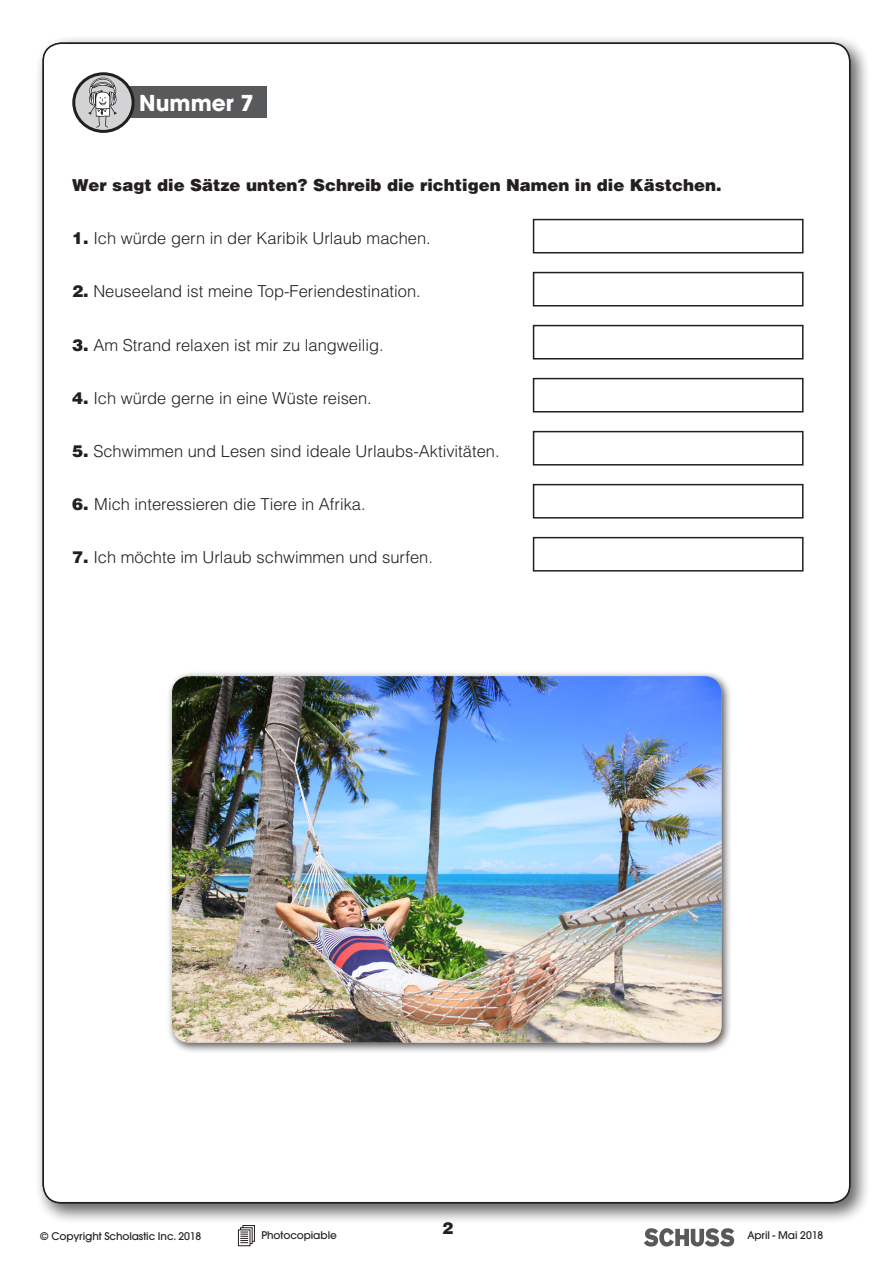
<style>
.page{position:relative;width:893px;height:1263px;background:#fff}
.page>*{position:absolute;margin:0;border:0;box-sizing:border-box;transform-origin:0 0}
.PISTA{font:700 21.75px "Avant Garde LT";color:#fff}
.t1{font:300 16.5px "Helvetica LT";color:#231f20}
.t2{font:900 16.5px "Helvetica LT";color:#231f20}
.t3{font:500 10.5px "Avant Garde LT";letter-spacing:-.01em;color:#231f20}
.s1{font-weight:900}
</style>
<div class="page">
<svg style="left:644px;top:1228px;width:90px;height:18px"></svg>
<div style="left:242px;top:1225px;width:13px;height:17px;border:1px solid #231f20"></div>
<svg style="left:250px;top:1229px;width:1px;height:13px"></svg>
<div style="left:240px;top:1227px;width:13px;height:17px;border:1px solid #231f20"></div>
<svg style="left:240px;top:1231px;width:8px;height:13px"></svg>
<div style="left:238px;top:1229px;width:12px;height:17px;border:1px solid #231f20"></div>
<svg style="left:240px;top:1232px;width:8px;height:11px"></svg>
<div style="left:35px;top:35px;width:836px;height:1189px;background:#231f20;opacity:.45"></div>
<div style="left:43px;top:43px;width:807px;height:1160px;background:#fff;border-radius:18px"></div>
<div style="left:126px;top:86px;width:140px;height:32px;background:#58595b"></div>
<svg style="left:74px;top:74px;width:59px;height:57px"></svg>
<svg style="left:88px;top:75px;width:29px;height:53px;background:#b1b1b2"></svg>
<div style="left:72px;top:72px;width:63px;height:61px;border:3px solid #231f20;border-radius:50%"></div>
<div style="left:533px;top:219px;width:270px;height:34px;border:2px solid #231f20"></div>
<div style="left:533px;top:272px;width:270px;height:34px;border:2px solid #231f20"></div>
<div style="left:533px;top:325px;width:270px;height:34px;border:2px solid #231f20"></div>
<div style="left:533px;top:378px;width:270px;height:34px;border:2px solid #231f20"></div>
<div style="left:533px;top:431px;width:270px;height:34px;border:2px solid #231f20"></div>
<div style="left:533px;top:484px;width:270px;height:34px;border:2px solid #231f20"></div>
<div style="left:533px;top:537px;width:270px;height:34px;border:2px solid #231f20"></div>
<div style="left:167px;top:671px;width:566px;height:383px;background:#231f20;opacity:.75"></div>
<img style="left:172px;top:676px;width:549px;height:366px">
<p class="PISTA" style="left:139px;top:89px;width:116px">Nummer 7</p>
<p class="t2" style="left:72px;top:175px;width:651px">Wer sagt die Sätze unten? Schreib die richtigen Namen in die Kästchen.</p>
<p class="t1" style="left:72px;top:228px;width:360px"><span class="s1">1.</span> Ich würde gern in der Karibik Urlaub machen.</p>
<p class="t1" style="left:72px;top:281px;width:350px"><span class="s1">2.</span> Neuseeland ist meine Top-Feriendestination.</p>
<p class="t1" style="left:72px;top:334px;width:313px"><span class="s1">3.</span> Am Strand relaxen ist mir zu langweilig.</p>
<p class="t1" style="left:72px;top:387px;width:301px"><span class="s1">4.</span> Ich würde gerne in eine Wüste reisen.</p>
<p class="t1" style="left:72px;top:440px;width:429px"><span class="s1">5.</span> Schwimmen und Lesen sind ideale Urlaubs-Aktivitäten.</p>
<p class="t1" style="left:72px;top:493px;width:295px"><span class="s1">6.</span> Mich interessieren die Tiere in Afrika.</p>
<p class="t1" style="left:72px;top:546px;width:362px"><span class="s1">7.</span> Ich möchte im Urlaub schwimmen und surfen.</p>
<p class="t3" style="left:40px;top:1230px;width:163px">© Copyright Scholastic Inc. 2018</p>
<p class="t3" style="left:261px;top:1228px;width:77px">Photocopiable</p>
<p class="t2" style="left:442px;top:1217px;width:13px">2</p>
<p class="t3" style="left:747px;top:1229px;width:77px">April - Mai 2018</p>
</div>
